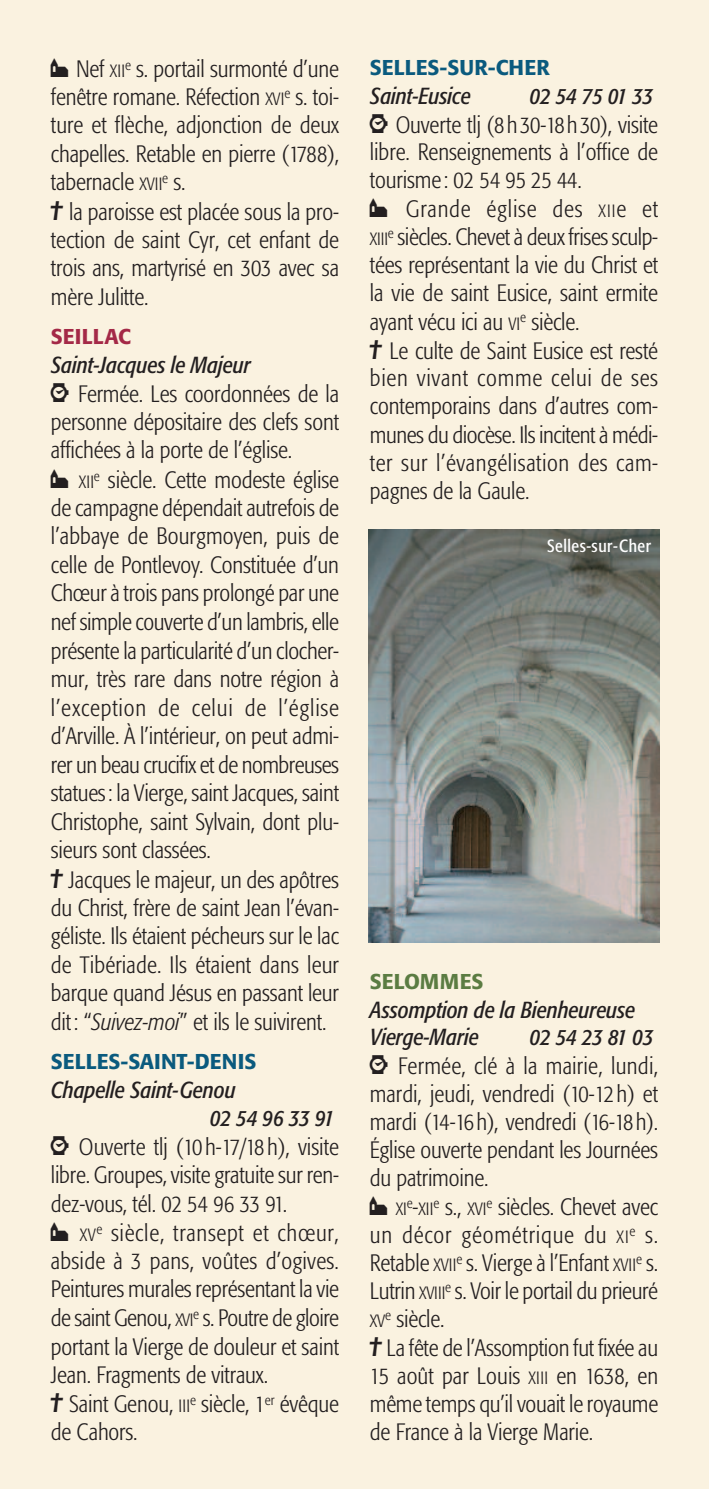
<style>
.page{position:relative;width:709px;height:1489px;background:#fff}
.page>*{position:absolute;margin:0;border:0;box-sizing:border-box;transform-origin:0 0}
.t1{font:300 condensed 23.5px/28.5px "Formata";letter-spacing:-.005em;color:#231f20}
.t2{font:italic condensed 23px/28px "Formata";letter-spacing:-.005em;color:#231f20}
.t3{font:500 21.25px "Formata";color:#0a5a7e}
.t4{font:500 21.25px "Formata";color:#5b7c42}
.t5{font:500 21.25px "Formata";color:#a42947}
.t6{font:condensed 17.5px "Formata";letter-spacing:.025em;color:#fff}
.s1{font-family:"PRTL41";font-weight:400;font-stretch:normal}
.s2{font-size:17.75px}
.s3{font-style:italic}
</style>
<div class="page">
<div style="left:0;top:0;width:709px;height:1488px;background:#faf2e0"></div>
<img style="left:369px;top:530px;width:290px;height:412px">
<p class="t1" style="left:51px;top:56px;width:290px"><span class="s1">£</span> Nef <span class="s2">XII</span><sup>e</sup> s. portail surmonté d’une fenêtre romane. Réfection <span class="s2">XVI</span><sup>e</sup> s. toi&shy;ture et flèche, adjonction de deux chapelles. Retable en pierre (1788), tabernacle <span class="s2">XVII</span><sup>e</sup> s.<br><span class="s1">∑</span> la paroisse est placée sous la pro&shy;tection de saint Cyr, cet enfant de trois ans, martyrisé en 303 avec sa mère Julitte.</p>
<p class="t5" style="left:51px;top:327px;width:82px">SEILLAC</p>
<p class="t2" style="left:51px;top:352px;width:201px">Saint-Jacques le Majeur</p>
<p class="t1" style="left:51px;top:381px;width:290px"><span class="s1">$</span> Fermée. Les coordonnées de la personne dépositaire des clefs sont affichées à la porte de l’église.<br><span class="s1">£</span> <span class="s2">XII</span><sup>e</sup> siècle. Cette modeste église de campagne dépendait autrefois de l’abbaye de Bourgmoyen, puis de celle de Pontlevoy. Constituée d’un Chœur à trois pans prolongé par une nef simple couverte d’un lambris, elle présente la particularité d’un clocher&shy;mur, très rare dans notre région à l’exception de celui de l’église d’Arville. À l’intérieur, on peut admi&shy;rer un beau crucifix et de nombreuses statues: la Vierge, saint Jacques, saint Christophe, saint Sylvain, dont plu&shy;sieurs sont classées.<br><span class="s1">∑</span> Jacques le majeur, un des apôtres du Christ, frère de saint Jean l’évan&shy;géliste. Ils étaient pécheurs sur le lac de Tibériade. Ils étaient dans leur barque quand Jésus en passant leur dit: “<span class="s3">Suivez-moi</span>” et ils le suivirent.</p>
<p class="t3" style="left:51px;top:1052px;width:207px">SELLES-SAINT-DENIS</p>
<p class="t2" style="left:210px;top:1077px;width:126px;text-indent:-159px">Chapelle Saint-Genou<br>02 54 96 33 91</p>
<p class="t1" style="left:51px;top:1134px;width:290px"><span class="s1">$</span> Ouverte tlj (10 h-17/18 h), visite libre. Groupes, visite gratuite sur ren&shy;dez-vous, tél. 02 54 96 33 91.<br><span class="s1">£</span> <span class="s2">XV</span><sup>e</sup> siècle, transept et chœur, abside à 3 pans, voûtes d’ogives.<br>Peintures murales représentant la vie de saint Genou, <span class="s2">XVI</span><sup>e</sup> s. Poutre de gloire portant la Vierge de douleur et saint<br>Jean. Fragments de vitraux.<br><span class="s1">∑</span> Saint Genou, <span class="s2">III</span><sup>e</sup> siècle, 1<sup>er</sup> évêque de Cahors.</p>
<p class="t3" style="left:370px;top:58px;width:181px">SELLES-SUR-CHER</p>
<p class="t2" style="left:370px;top:83px;width:102px">Saint-Eusice</p>
<p class="t2" style="left:529px;top:83px;width:125px">02 54 75 01 33</p>
<p class="t1" style="left:370px;top:112px;width:290px"><span class="s1">$</span> Ouverte tlj (8h30-18h30), visite libre. Renseignements à l’office de tourisme: 02 54 95 25 44.<br><span class="s1">£</span> Grande église des <span class="s2">XII</span>e et<br><span class="s2">XIII</span><sup>e</sup> siècles. Chevet à deux frises sculp&shy;tées représentant la vie du Christ et la vie de saint Eusice, saint ermite ayant vécu ici au <span class="s2">VI</span><sup>e</sup> siècle.<br><span class="s1">∑</span> Le culte de Saint Eusice est resté bien vivant comme celui de ses contemporains dans d’autres com&shy;munes du diocèse. Ils incitent à médi&shy;ter sur l’évangélisation des cam&shy;pagnes de la Gaule.</p>
<p class="t6" style="left:547px;top:538px;width:106px">Selles-sur-Cher</p>
<p class="t4" style="left:370px;top:972px;width:115px">SELOMMES</p>
<p class="t2" style="left:370px;top:997px;width:267px">Assomption de la Bienheureuse<br>Vierge-Marie</p>
<p class="t2" style="left:529px;top:1024px;width:125px">02 54 23 81 03</p>
<p class="t1" style="left:370px;top:1053px;width:290px"><span class="s1">$</span> Fermée, clé à la mairie, lundi, mardi, jeudi, vendredi (10-12h) et mardi (14-16h), vendredi (16-18h).<br>Église ouverte pendant les Journées du patrimoine.<br><span class="s1">£</span> <span class="s2">XI</span><sup>e</sup>-<span class="s2">XII</span><sup>e</sup> s., <span class="s2">XVI</span><sup>e</sup> siècles. Chevet avec un décor géométrique du <span class="s2">XI</span><sup>e</sup> s.<br>Retable <span class="s2">XVII</span><sup>e</sup> s. Vierge à l’Enfant <span class="s2">XVII</span><sup>e</sup> s.<br>Lutrin <span class="s2">XVIII</span><sup>e</sup> s. Voir le portail du prieuré<br><span class="s2">XV</span><sup>e</sup> siècle.<br><span class="s1">∑</span> La fête de l’Assomption fut fixée au<br>15 août par Louis <span class="s2">XIII</span> en 1638, en même temps qu’il vouait le royaume de France à la Vierge Marie.</p>
</div>
